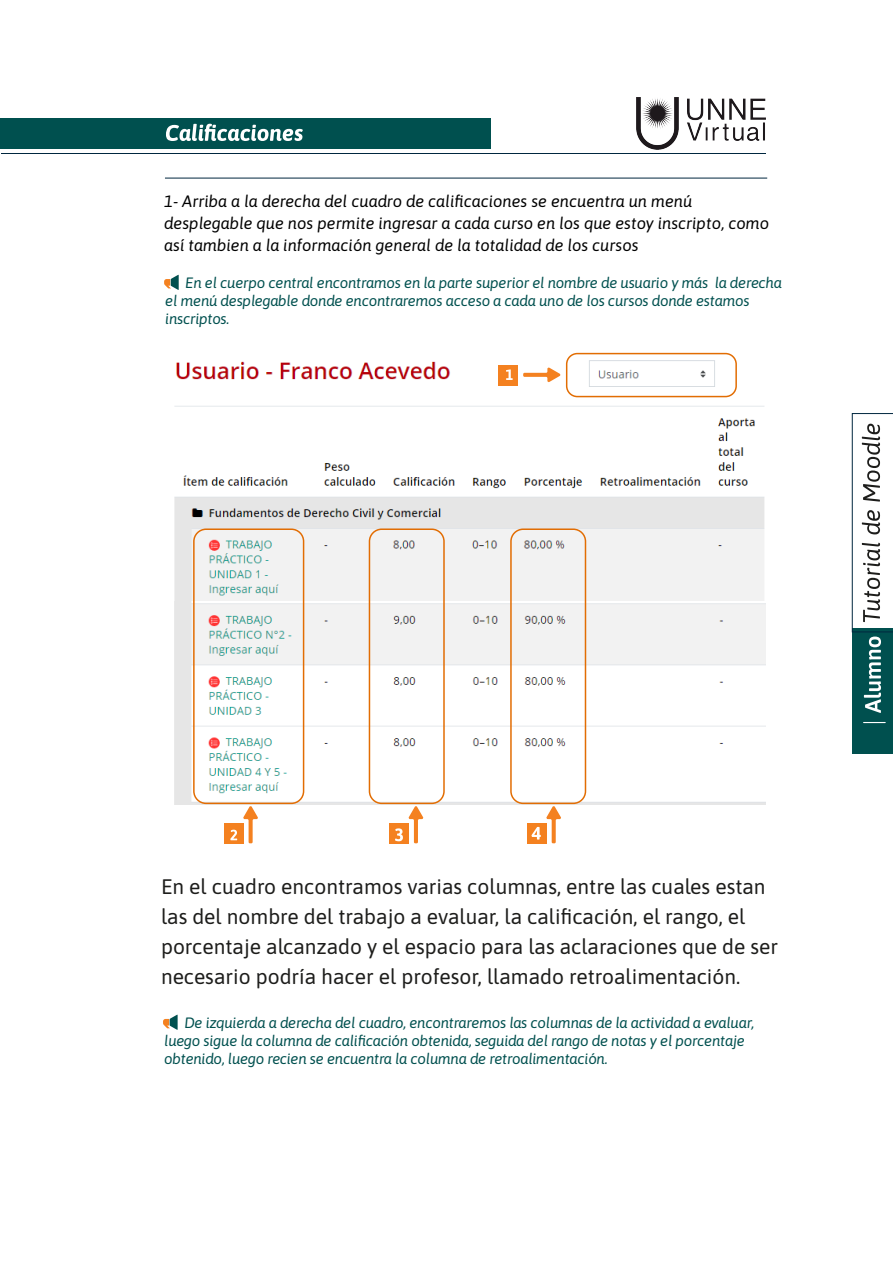
<style>
.page{position:relative;width:893px;height:1263px;background:#fff}
.page>*{position:absolute;margin:0;border:0;box-sizing:border-box;transform-origin:0 0}
.t1{font:21px/30px "Asap";color:#1d1d1b}
.t2{font:italic 16.5px/22.2px "Asap";color:#000}
.t3{font:italic 15px/18px "Asap";letter-spacing:-.015em;color:#00504f}
</style>
<div class="page">
<div style="left:0;top:118px;width:490px;height:30px;background:#00504f"></div>
<hr style="left:1px;top:153px;width:764px;height:1px;background:#00273f">
<img style="left:636px;top:98px;width:129px;height:52px">
<div style="left:852px;top:629px;width:41px;height:125px;background:#00504f"></div>
<svg style="left:864px;top:722px;width:21px;height:1px"></svg>
<svg style="left:852px;top:413px;width:41px;height:300px"></svg>
<hr style="left:165px;top:178px;width:602px;height:1px;background:#00273f">
<svg style="left:164px;top:275px;width:15px;height:15px"></svg>
<svg style="left:163px;top:1015px;width:15px;height:15px"></svg>
<svg style="left:166px;top:124px;width:137px;height:17px"></svg>
<img style="left:174px;top:352px;width:592px;height:256px">
<img style="left:174px;top:602px;width:591px;height:202px">
<div style="left:193px;top:528px;width:111px;height:276px;border:2px solid #e26d03;border-radius:12px"></div>
<div style="left:369px;top:528px;width:76px;height:276px;border:2px solid #e26d03;border-radius:12px"></div>
<div style="left:510px;top:528px;width:76px;height:276px;border:2px solid #e26d03;border-radius:12px"></div>
<div style="left:566px;top:353px;width:171px;height:44px;border:2px solid #e26d03;border-radius:11px"></div>
<svg style="left:243px;top:806px;width:15px;height:37px"></svg>
<div style="left:224px;top:823px;width:20px;height:21px;background:#f48120"></div>
<svg style="left:523px;top:367px;width:38px;height:15px"></svg>
<div style="left:498px;top:365px;width:20px;height:21px;background:#f48120"></div>
<svg style="left:506px;top:369px;width:7px;height:11px"></svg>
<svg style="left:230px;top:830px;width:7px;height:10px"></svg>
<div style="left:389px;top:823px;width:20px;height:21px;background:#f48120"></div>
<div style="left:527px;top:823px;width:20px;height:21px;background:#f48120"></div>
<svg style="left:395px;top:806px;width:29px;height:37px"></svg>
<svg style="left:531px;top:806px;width:30px;height:37px"></svg>
<p class="t2" style="left:164px;top:189px;width:606px">1- Arriba a la derecha del cuadro de calificaciones se encuentra un menú desplegable que nos permite ingresar a cada curso en los que estoy inscripto, como así tambien a la información general de la totalidad de los cursos</p>
<p class="t3" style="left:165px;top:273px;width:618px;text-indent:20px">En el cuerpo central encontramos en la parte superior el nombre de usuario y más la derecha el menú desplegable donde encontraremos acceso a cada uno de los cursos donde estamos inscriptos.</p>
<p class="t1" style="left:161px;top:871px;width:618px">En el cuadro encontramos varias columnas, entre las cuales estan las del nombre del trabajo a evaluar, la calificación, el rango, el porcentaje alcanzado y el espacio para las aclaraciones que de ser necesario podría hacer el profesor, llamado retroalimentación.</p>
<p class="t3" style="left:164px;top:1013px;width:591px;text-indent:20px">De izquierda a derecha del cuadro, encontraremos las columnas de la actividad a evaluar, luego sigue la columna de calificación obtenida, seguida del rango de notas y el porcentaje obtenido, luego recien se encuentra la columna de retroalimentación.</p>
</div>
